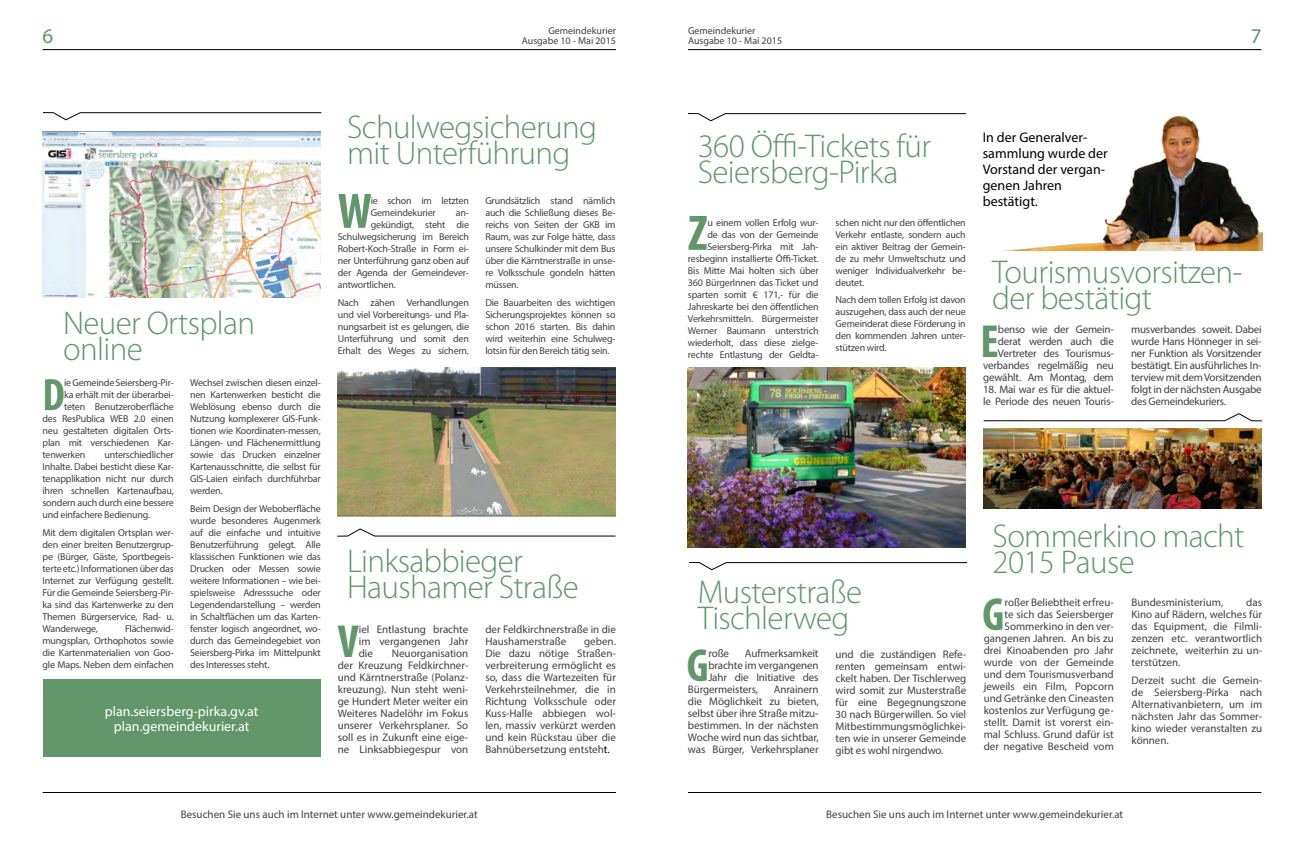
<style>
.page{position:relative;width:1304px;height:842px;background:#fff}
.page>*{position:absolute;margin:0;border:0;box-sizing:border-box;transform-origin:0 0}
.t1{font:700 condensed 50.2px "Myriad Pro";color:#61976b}
.t2{font:700 condensed 46.6px "Myriad Pro";color:#61976b}
.t3{font:700 condensed 45.6px "Myriad Pro";color:#61976b}
.t4{font:300 33px/26px "Myriad Pro";letter-spacing:-.02em;color:#61976b}
.t5{font:21px "Myriad Pro";color:#61976b}
.t6{font:14px/16px "Myriad Pro";color:#000}
.t7{font:14px/15px "Myriad Pro";color:#fff;text-align:center}
.t8{font:11px/12px "Myriad Pro";color:#414042;text-align:justify}
.t9{font:11px/12px "Myriad Pro";letter-spacing:-.02em;color:#414042;text-align:right}
.t10{font:10px/12px "Myriad Pro";letter-spacing:-.02em;color:#414042;text-align:justify}
.t11{font:10px/10px "Myriad Pro";color:#414042}
.s1{color:#000}
</style>
<div class="page">
<hr style="left:43px;top:49px;width:573px;height:1px;background:#000">
<hr style="left:43px;top:792px;width:573px;height:1px;background:#000">
<hr style="left:688px;top:792px;width:573px;height:1px;background:#000">
<hr style="left:688px;top:49px;width:573px;height:1px;background:#000">
<div style="left:43px;top:680px;width:277px;height:77px;background:#61976b"></div>
<img style="left:42px;top:132px;width:278px;height:165px">
<img style="left:338px;top:368px;width:277px;height:149px">
<img style="left:983px;top:428px;width:278px;height:80px">
<svg style="left:337px;top:529px;width:279px;height:7px"></svg>
<svg style="left:43px;top:112px;width:278px;height:8px"></svg>
<svg style="left:689px;top:562px;width:278px;height:8px"></svg>
<svg style="left:983px;top:413px;width:279px;height:8px"></svg>
<svg style="left:688px;top:113px;width:278px;height:8px"></svg>
<img style="left:1011px;top:115px;width:251px;height:135px">
<img style="left:688px;top:368px;width:278px;height:179px">
<p class="t11" style="left:548px;top:26px;width:69px">Gemeindekurier</p>
<p class="t11" style="left:688px;top:26px;width:96px">Gemeindekurier<br>Ausgabe 10 - Mai 2015</p>
<h3 class="t5" style="left:43px;top:23px;width:12px">6</h3>
<p class="t11" style="left:522px;top:36px;width:96px">Ausgabe 10 - Mai 2015</p>
<h3 class="t5" style="left:1251px;top:23px;width:12px">7</h3>
<h3 class="t4" style="left:63px;top:309px;width:194px">Neuer Ortsplan online</h3>
<h3 class="t3" style="left:43px;top:366px;width:24px">D</h3>
<p class="t10" style="left:64px;top:376px;width:111px">ie Gemeinde Seiersberg-Pir-</p>
<p class="t10" style="left:190px;top:376px;width:132px">Wechsel zwischen diesen einzel&shy;nen Kartenwerken besticht die Weblösung ebenso durch die Nutzung komplexerer GIS-Funk&shy;tionen wie Koordinaten-messen, Längen- und Flächenermittlung sowie das Drucken einzelner Kartenausschnitte, die selbst für GIS-Laien einfach durchführbar werden.</p>
<p class="t10" style="left:190px;top:502px;width:132px">Beim Design der Weboberfläche wurde besonderes Augenmerk auf die einfache und intuitive Benutzerführung gelegt. Alle klassischen Funktionen wie das Drucken oder Messen sowie weitere Informationen – wie bei&shy;spielsweise Adresssuche oder Legendendarstellung – werden in Schaltflächen um das Karten&shy;fenster logisch angeordnet, wo&shy;durch das Gemeindegebiet von Seiersberg-Pirka im Mittelpunkt des Interesses steht.</p>
<h3 class="t7" style="left:105px;top:704px;width:155px">plan.seiersberg-pirka.gv.at plan.gemeindekurier.at</h3>
<p class="t10" style="left:64px;top:388px;width:111px">ka erhält mit der überarbei-</p>
<p class="t10" style="left:64px;top:400px;width:111px">teten Benutzeroberfläche</p>
<p class="t10" style="left:43px;top:412px;width:133px">des ResPublica WEB 2.0 einen</p>
<p class="t10" style="left:43px;top:424px;width:133px">neu gestalteten digitalen Orts-</p>
<p class="t10" style="left:43px;top:436px;width:133px">plan mit verschiedenen Kar-</p>
<p class="t10" style="left:43px;top:448px;width:44px">tenwerken</p>
<p class="t10" style="left:43px;top:448px;width:133px;text-indent:62px">unterschiedlicher Inhalte. Dabei besticht diese Kar&shy;tenapplikation nicht nur durch ihren schnellen Kartenaufbau, sondern auch durch eine bessere und einfachere Bedienung.</p>
<p class="t10" style="left:43px;top:526px;width:133px">Mit dem digitalen Ortsplan wer&shy;den einer breiten Benutzergrup&shy;pe (Bürger, Gäste, Sportbegeis&shy;terte etc.) Informationen über das Internet zur Verfügung gestellt.<br>Für die Gemeinde Seiersberg-Pir&shy;ka sind das Kartenwerke zu den Themen Bürgerservice, Rad- u.<br>Wanderwege,</p>
<p class="t10" style="left:43px;top:622px;width:133px;text-indent:82px">Flächenwid&shy;mungsplan, Orthophotos sowie die Kartenmaterialien von Goo&shy;gle Maps. Neben dem einfachen</p>
<h3 class="t4" style="left:347px;top:114px;width:251px">Schulwegsicherung mit Unterführung</h3>
<h1 class="t1" style="left:338px;top:180px;width:36px">W</h1>
<p class="t10" style="left:371px;top:194px;width:100px">ie schon im letzten<br>Gemeindekurier</p>
<p class="t10" style="left:456px;top:206px;width:15px">an-</p>
<p class="t10" style="left:371px;top:218px;width:100px">gekündigt, steht die</p>
<p class="t10" style="left:338px;top:230px;width:133px">Schulwegsicherung im Bereich</p>
<p class="t10" style="left:338px;top:242px;width:133px">Robert-Koch-Straße in Form ei-</p>
<p class="t10" style="left:338px;top:254px;width:133px">ner Unterführung ganz oben auf</p>
<p class="t10" style="left:338px;top:266px;width:133px">der Agenda der Gemeindever-</p>
<p class="t10" style="left:338px;top:278px;width:60px">antwortlichen.</p>
<p class="t10" style="left:338px;top:296px;width:133px">Nach zähen Verhandlungen und viel Vorbereitungs- und Pla&shy;nungsarbeit ist es gelungen, die Unterführung und somit den Erhalt des Weges zu sichern.</p>
<p class="t10" style="left:485px;top:194px;width:132px">Grundsätzlich stand nämlich auch die Schließung dieses Be&shy;reichs von Seiten der GKB im Raum, was zur Folge hätte, dass unsere Schulkinder mit dem Bus über die Kärntnerstraße in unse&shy;re Volksschule gondeln hätten müssen.</p>
<p class="t10" style="left:485px;top:296px;width:132px">Die Bauarbeiten des wichtigen Sicherungsprojektes können so schon 2016 starten. Bis dahin wird weiterhin eine Schulweg&shy;lotsin für den Bereich tätig sein.</p>
<h3 class="t4" style="left:347px;top:548px;width:233px">Linksabbieger<br>Haushamer Straße</h3>
<h2 class="t2" style="left:338px;top:613px;width:23px">V</h2>
<p class="t8" style="left:359px;top:623px;width:111px">iel Entlastung brachte im vergangenen Jahr die</p>
<p class="t8" style="left:338px;top:647px;width:132px;text-indent:54px">Neuorganisation der Kreuzung Feldkirchner&shy;und Kärntnerstraße (Polanz&shy;kreuzung). Nun steht weni&shy;ge Hundert Meter weiter ein Weiteres Nadelöhr im Fokus unserer Verkehrsplaner. So soll es in Zukunft eine eige&shy;ne Linksabbiegespur von</p>
<p class="t8" style="left:485px;top:623px;width:132px">der Feldkirchnerstraße in die<br>Haushamerstraße</p>
<p class="t8" style="left:485px;top:635px;width:132px;text-indent:99px">geben.<br>Die dazu nötige Straßen&shy;verbreiterung ermöglicht es so, dass die Wartezeiten für Verkehrsteilnehmer, die in Richtung Volksschule oder Kuss-Halle abbiegen wol&shy;len, massiv verkürzt werden und kein Rückstau über die Bahnübersetzung entsteh<span class="s1">t.</span></p>
<h3 class="t4" style="left:698px;top:132px;width:235px">360 Öffi-Tickets für<br>Seiersberg-Pirka</h3>
<h1 class="t1" style="left:688px;top:202px;width:21px">Z</h1>
<p class="t10" style="left:688px;top:216px;width:132px;text-align:right">u einem vollen Erfolg wur-<br>de das von der Gemeinde<br>Seiersberg-Pirka mit Jah&shy;resbeginn installierte Öffi-Ticket.<br>Bis Mitte Mai holten sich über<br>360 BürgerInnen das Ticket und sparten somit € 171,- für die<br>Jahreskarte bei den öffentlichen<br>Verkehrsmitteln. Bürgermeister<br>Werner Baumann unterstrich wiederholt, dass diese zielge&shy;rechte Entlastung der Geldta-</p>
<p class="t10" style="left:836px;top:216px;width:132px">schen nicht nur den öffentlichen Verkehr entlaste, sondern auch ein aktiver Beitrag der Gemein&shy;de zu mehr Umweltschutz und weniger Individualverkehr be&shy;deutet.</p>
<p class="t10" style="left:836px;top:294px;width:132px">Nach dem tollen Erfolg ist davon auszugehen, dass auch der neue Gemeinderat diese Förderung in den kommenden Jahren unter&shy;stützen wird.</p>
<h3 class="t6" style="left:983px;top:129px;width:127px">In der Generalver&shy;sammlung wurde der<br>Vorstand der vergan&shy;genen Jahren bestätigt.</h3>
<h3 class="t4" style="left:992px;top:259px;width:252px">Tourismusvorsitzen&shy;der bestätigt</h3>
<p class="t9" style="left:983px;top:323px;width:132px">benso wie der Gemein&shy;derat werden auch die<br>Vertreter des Tourismus&shy;verbandes regelmäßig neu gewählt. Am Montag, dem</p>
<p class="t9" style="left:983px;top:383px;width:132px;text-align:left">18. Mai war es für die aktuel&shy;le Periode des neuen Touris-</p>
<h2 class="t2" style="left:980px;top:312px;width:20px">E</h2>
<p class="t8" style="left:1131px;top:323px;width:132px">musverbandes soweit. Dabei wurde Hans Hönneger in sei&shy;ner Funktion als Vorsitzender bestätigt. Ein ausführliches In&shy;terview mit dem Vorsitzenden folgt in der nächsten Ausgabe des Gemeindekuriers.</p>
<h3 class="t4" style="left:698px;top:579px;width:166px">Musterstraße<br>Tischlerweg</h3>
<h2 class="t2" style="left:687px;top:637px;width:23px">G</h2>
<p class="t8" style="left:708px;top:648px;width:22px">roße</p>
<p class="t8" style="left:745px;top:648px;width:75px">Aufmerksamkeit</p>
<p class="t8" style="left:708px;top:660px;width:112px">brachte im vergangenen</p>
<p class="t8" style="left:708px;top:672px;width:112px">Jahr die Initiative des</p>
<p class="t8" style="left:688px;top:684px;width:72px">Bürgermeisters,</p>
<p class="t8" style="left:688px;top:684px;width:132px;text-indent:86px">Anrainern die Möglichkeit zu bieten, selbst über ihre Straße mitzu&shy;bestimmen. In der nächsten Woche wird nun das sichtbar, was Bürger, Verkehrsplaner</p>
<p class="t8" style="left:836px;top:648px;width:132px">und die zuständigen Refe&shy;renten gemeinsam entwi&shy;ckelt haben. Der Tischlerweg wird somit zur Musterstraße für eine Begegnungszone 30 nach Bürgerwillen. So viel Mitbestimmungsmöglichkei&shy;ten wie in unserer Gemeinde gibt es wohl nirgendwo.</p>
<h3 class="t4" style="left:993px;top:522px;width:253px">Sommerkino macht<br>2015 Pause</h3>
<p class="t8" style="left:984px;top:596px;width:132px;text-align:right">roßer Beliebtheit erfreu-<br>te sich das Seiersberger<br>Sommerkino in den ver&shy;gangenen Jahren. An bis zu drei Kinoabenden pro Jahr wurde von der Gemeinde und dem Tourismusverband jeweils ein Film, Popcorn und Getränke den Cineasten kostenlos zur Verfügung ge&shy;stellt. Damit ist vorerst ein&shy;mal Schluss. Grund dafür ist der negative Bescheid vom</p>
<p class="t8" style="left:1132px;top:596px;width:93px">Bundesministerium,</p>
<p class="t8" style="left:1132px;top:596px;width:132px;text-indent:115px">das Kino auf Rädern, welches für das Equipment, die Filmli&shy;zenzen etc. verantwortlich zeichnete, weiterhin zu un&shy;terstützen.</p>
<p class="t8" style="left:1132px;top:674px;width:132px">Derzeit sucht die Gemein&shy;de Seiersberg-Pirka nach Alternativanbietern, um im nächsten Jahr das Sommer&shy;kino wieder veranstalten zu können.</p>
<h2 class="t2" style="left:983px;top:586px;width:23px">G</h2>
<p class="t8" style="left:181px;top:808px;width:298px">Besuchen Sie uns auch im Internet unter www.gemeindekurier.at</p>
<p class="t8" style="left:826px;top:808px;width:298px">Besuchen Sie uns auch im Internet unter www.gemeindekurier.at</p>
</div>
